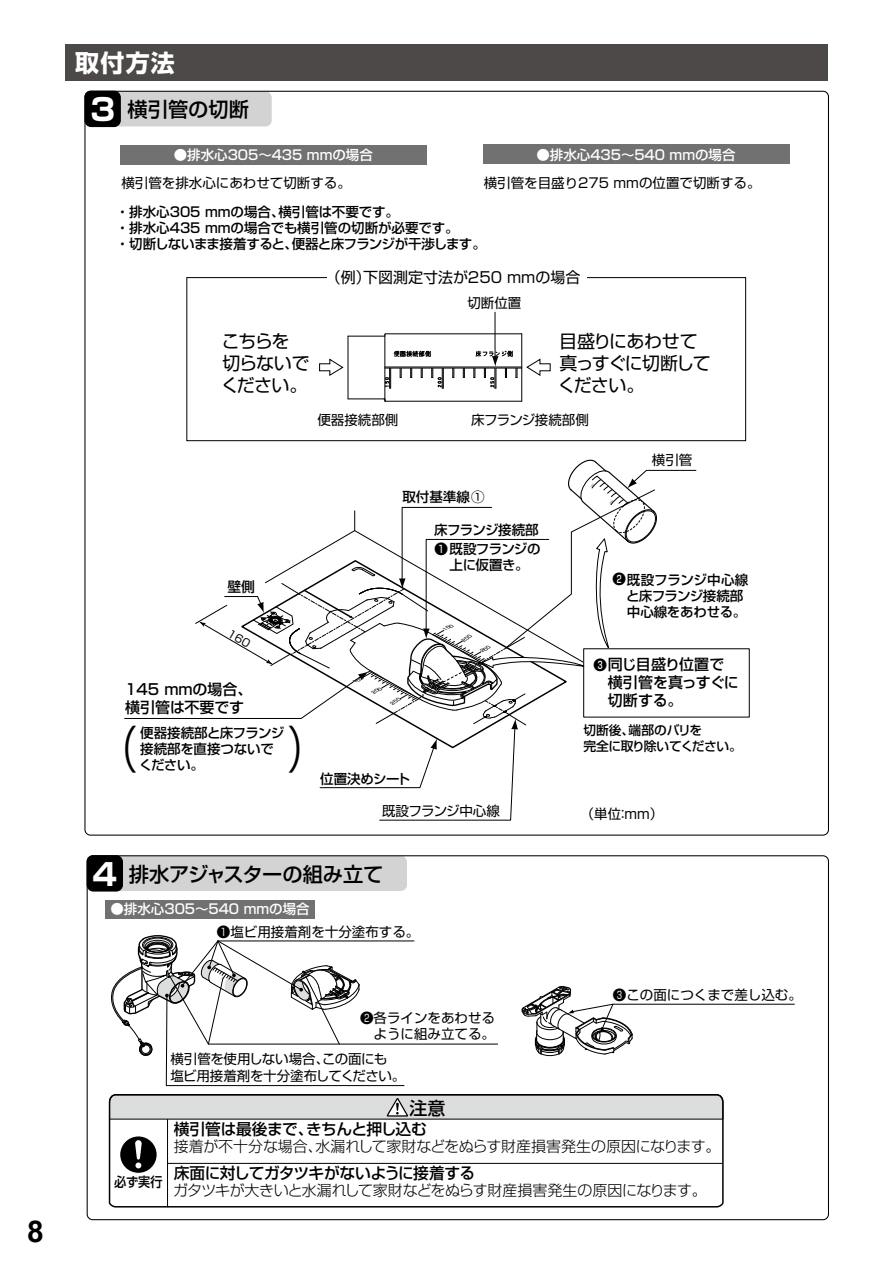
<style>
.page{position:relative;width:893px;height:1263px;background:#fff}
.page>*{position:absolute;margin:0;border:0;box-sizing:border-box;transform-origin:0 0}
.t1{font:49.5px "Shin Go Pro";color:#000;scale:.7 1}
.t2{font:700 30px "Arial";color:#000}
.t3{font:700 24px "Shin Go Pro";color:#fff}
.t4{font:500 20.25px "Shin Go Pro";color:#000}
.t5{font:18px/21.6px "Shin Go Pro";letter-spacing:-.06em;color:#000}
.t6{font:500 18px "Shin Go Pro";color:#000}
.t7{font:500 15.75px "Shin Go Pro";letter-spacing:-.035em;color:#000}
.t8{font:300 15px "Shin Go Pro";letter-spacing:-.02em;color:#000}
.t9{font:500 15px/18px "Shin Go Pro";color:#000}
.t10{font:15px "Shin Go Pro";color:#000}
.t11{font:500 13.8px "Shin Go Pro";color:#000}
.t12{font:500 13.5px/16.2px "Shin Go Pro";letter-spacing:-.01em;color:#000}
.t13{font:13.5px/16.5px "Shin Go Pro";color:#000}
.t14{font:13.5px/16.5px "Shin Go Pro";letter-spacing:-.03em;color:#000}
.t15{font:500 13.5px "Shin Go Pro";color:#fff}
.t16{font:500 13.5px "Shin Go Pro";letter-spacing:-.05em;color:#000}
.t17{font:500 13.5px "Shin Go Pro";letter-spacing:-.01em;color:#000;scale:.9 1}
.t18{font:500 12.75px/15.3px "Shin Go Pro";letter-spacing:-.03em;color:#000}
.s1{font-weight:700;font-size:30.3px;color:#fff}
</style>
<div class="page">
<div style="left:65px;top:44px;width:763px;height:36px;background:#4c4948"></div>
<svg style="left:108px;top:1101px;width:616px;height:107px"></svg>
<hr style="left:167px;top:1119px;width:1px;height:88px;background:#000">
<hr style="left:168px;top:1163px;width:555px;height:1px;background:#000">
<hr style="left:613px;top:1004px;width:182px;height:1px;background:#000">
<svg style="left:521px;top:986px;width:112px;height:70px"></svg>
<div style="left:105px;top:900px;width:210px;height:18px;background:#727171"></div>
<div style="left:120px;top:1136px;width:37px;height:37px;background:#000;border-radius:50%"></div>
<svg style="left:135px;top:1140px;width:7px;height:28px"></svg>
<svg style="left:109px;top:1094px;width:615px;height:26px;background:#c3c4c4"></svg>
<svg style="left:111px;top:935px;width:387px;height:151px"></svg>
<div style="left:85px;top:91px;width:187px;height:35px;background:#d3d3d4;border-radius:6px"></div>
<div style="left:85px;top:91px;width:35px;height:35px;background:#000;border-radius:6px"></div>
<div style="left:84px;top:91px;width:37px;height:36px;border:1px solid #000;border-radius:6px"></div>
<div style="left:186px;top:277px;width:560px;height:164px;border:1px solid #000"></div>
<div style="left:327px;top:266px;width:259px;height:21px;background:#fff"></div>
<svg style="left:319px;top:358px;width:25px;height:18px"></svg>
<hr style="left:495px;top:312px;width:1px;height:48px;background:#000">
<div style="left:583px;top:648px;width:167px;height:69px;border:1px solid #000"></div>
<div style="left:120px;top:145px;width:306px;height:20px;background:#727171"></div>
<div style="left:483px;top:144px;width:306px;height:20px;background:#727171"></div>
<hr style="left:385px;top:333px;width:137px;height:1px;background:#000">
<hr style="left:385px;top:401px;width:137px;height:1px;background:#000">
<hr style="left:348px;top:336px;width:1px;height:63px;background:#000">
<hr style="left:348px;top:336px;width:36px;height:1px;background:#000">
<hr style="left:348px;top:398px;width:36px;height:1px;background:#000">
<hr style="left:384px;top:334px;width:1px;height:67px;background:#000">
<hr style="left:521px;top:334px;width:1px;height:67px;background:#000">
<svg style="left:384px;top:350px;width:167px;height:39px"></svg>
<div style="left:87px;top:856px;width:320px;height:35px;background:#d3d3d4;border-radius:6px"></div>
<div style="left:87px;top:856px;width:35px;height:35px;background:#000;border-radius:6px"></div>
<div style="left:87px;top:855px;width:36px;height:36px;border:1px solid #000;border-radius:6px"></div>
<svg style="left:124px;top:459px;width:573px;height:362px"></svg>
<h2 class="t2" style="left:27px;top:1211px;width:18px">8</h2>
<h3 class="t3" style="left:75px;top:44px;width:101px">取付方法</h3>
<h3 class="t4" style="left:90px;top:93px;width:160px"><span class="s1">3</span> 横引管の切断</h3>
<p class="t15" style="left:174px;top:144px;width:201px">●排水心305～435 mmの場合</p>
<p class="t15" style="left:536px;top:144px;width:201px">●排水心435～540 mmの場合</p>
<p class="t13" style="left:121px;top:173px;width:231px">横引管を排水心にあわせて切断する。</p>
<p class="t13" style="left:484px;top:173px;width:278px">横引管を目盛り275 mmの位置で切断する。</p>
<p class="t12" style="left:116px;top:202px;width:371px">・ 排水心305 mmの場合、横引管は不要です。<br>・ 排水心435 mmの場合でも横引管の切断が必要です。<br>・ 切断しないまま接着すると、便器と床フランジが干渉します。</p>
<p class="t10" style="left:326px;top:265px;width:256px">（例）下図測定寸法が250 mmの場合</p>
<p class="t13" style="left:467px;top:292px;width:55px">切断位置</p>
<h3 class="t5" style="left:221px;top:329px;width:90px">こちらを切らないでください。</h3>
<h3 class="t5" style="left:558px;top:329px;width:154px">目盛りにあわせて真っすぐに切断してください。</h3>
<p class="t11" style="left:227px;top:575px;width:29px">壁側</p>
<p class="t9" style="left:125px;top:678px;width:129px">145 mmの場合、横引管は不要です</p>
<p class="t12" style="left:140px;top:723px;width:145px">便器接続部と床フランジ接続部を直接つないで</p>
<h1 class="t1" style="left:103px;top:708px;width:51px">（</h1>
<h1 class="t1" style="left:287px;top:708px;width:51px">）</h1>
<p class="t12" style="left:139px;top:755px;width:66px">ください。</p>
<p class="t13" style="left:317px;top:409px;width:82px">便器接続部側</p>
<p class="t14" style="left:471px;top:409px;width:119px">床フランジ接続部側</p>
<p class="t12" style="left:402px;top:487px;width:84px">取付基準線①</p>
<p class="t16" style="left:434px;top:519px;width:106px">床フランジ接続部</p>
<p class="t16" style="left:435px;top:538px;width:108px">❶ 既設フランジの</p>
<p class="t12" style="left:450px;top:556px;width:81px">上に仮置き。</p>
<p class="t13" style="left:652px;top:450px;width:42px">横引管</p>
<p class="t12" style="left:626px;top:570px;width:124px;text-indent:-14px">❷既設フランジ中心線と床フランジ接続部中心線をあわせる。</p>
<p class="t9" style="left:608px;top:654px;width:133px">同じ目盛り位置で横引管を真っすぐに切断する。</p>
<p class="t12" style="left:594px;top:655px;width:15px">❸</p>
<p class="t12" style="left:320px;top:769px;width:92px">位置決めシート</p>
<p class="t14" style="left:382px;top:801px;width:119px">既設フランジ中心線</p>
<p class="t18" style="left:583px;top:721px;width:160px">切断後、端部のバリを<br>完全に取り除いてください。</p>
<p class="t13" style="left:581px;top:804px;width:84px">（単位：mm）</p>
<h3 class="t4" style="left:93px;top:858px;width:292px"><span class="s1">4</span> 排水アジャスターの組み立て</h3>
<p class="t15" style="left:110px;top:898px;width:201px">●排水心305～540 mmの場合</p>
<p class="t13" style="left:217px;top:922px;width:204px">❶塩ビ用接着剤を十分塗布する。</p>
<p class="t13" style="left:360px;top:1008px;width:137px">❷各ラインをあわせる　ように組み立てる。</p>
<p class="t14" style="left:170px;top:1049px;width:237px">横引管を使用しない場合、この面にも<br>塩ビ用接着剤を十分塗布してください。</p>
<h3 class="t6" style="left:410px;top:1093px;width:37px">注意</h3>
<p class="t13" style="left:613px;top:985px;width:191px">❸この面につくまで差し込む。</p>
<p class="t17" style="left:114px;top:1170px;width:55px">必ず実行</p>
<p class="t7" style="left:174px;top:1116px;width:255px">横引管は最後まで、きちんと押し込む</p>
<p class="t8" style="left:174px;top:1134px;width:548px">接着が不十分な場合、水漏れして家財などをぬらす財産損害発生の原因になります。</p>
<p class="t7" style="left:174px;top:1160px;width:303px">床面に対してガタツキがないように接着する</p>
<p class="t8" style="left:173px;top:1178px;width:535px">ガタツキが大きいと水漏れして家財などをぬらす財産損害発生の原因になります。</p>
</div>
